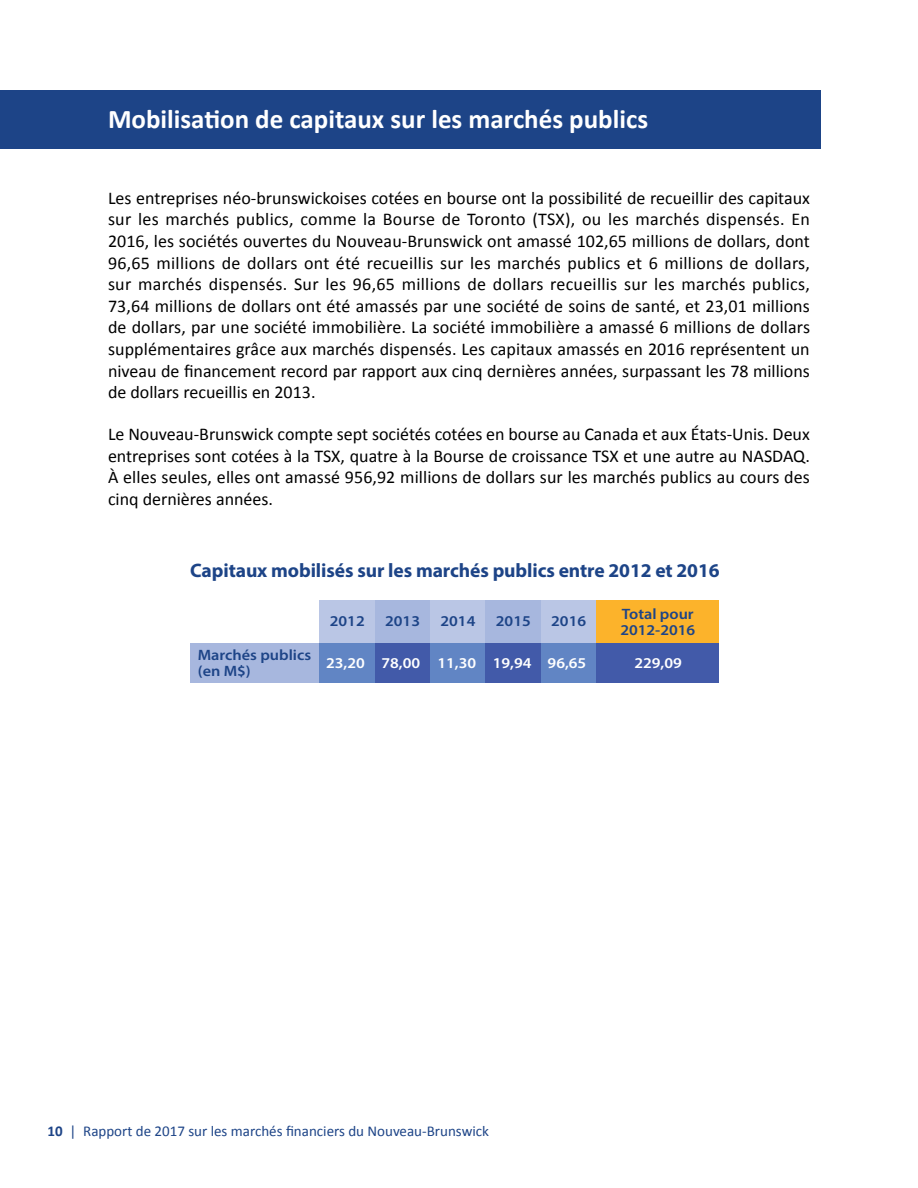
<style>
.page{position:relative;width:918px;height:1188px;background:#fff}
.page>*{position:absolute;margin:0;border:0;box-sizing:border-box;transform-origin:0 0}
.t1{font:700 27px "Calibri";color:#fff}
.t2{font:700 19.5px "Myriad Pro";letter-spacing:-.005em;color:#1d4487}
.t3{font:18px/21.6px "Calibri";color:#000;text-align:justify}
.t4{font:15px "Calibri";color:#1d4487}
.t5{font:600 15px/15.6px "Myriad Pro";color:#1d4487;scale:1.08 1}
.t6{font:600 15px "Myriad Pro";color:#fff;scale:1.08 1}
.s1{font-weight:700}
</style>
<div class="page">
<div style="left:0;top:91px;width:820px;height:58px;background:#1d4487"></div>
<div style="left:190px;top:643px;width:130px;height:40px;background:#a7b7de"></div>
<div style="left:320px;top:600px;width:55px;height:44px;background:#bac6e5"></div>
<div style="left:320px;top:643px;width:55px;height:40px;background:#6185c4"></div>
<div style="left:375px;top:600px;width:55px;height:44px;background:#a7b7de"></div>
<div style="left:375px;top:643px;width:55px;height:40px;background:#425aa9"></div>
<div style="left:430px;top:600px;width:56px;height:44px;background:#bac6e5"></div>
<div style="left:430px;top:643px;width:56px;height:40px;background:#6185c4"></div>
<div style="left:541px;top:600px;width:55px;height:44px;background:#bac6e5"></div>
<div style="left:541px;top:643px;width:55px;height:40px;background:#6185c4"></div>
<div style="left:486px;top:600px;width:55px;height:44px;background:#a7b7de"></div>
<div style="left:486px;top:643px;width:55px;height:40px;background:#425aa9"></div>
<div style="left:596px;top:600px;width:123px;height:44px;background:#fcb32b"></div>
<div style="left:596px;top:643px;width:123px;height:40px;background:#425aa9"></div>
<h1 class="t1" style="left:108px;top:102px;width:542px">Mobilisation de capitaux sur les marchés publics</h1>
<p class="t3" style="left:108px;top:187px;width:704px">Les entreprises néo-brunswickoises cotées en bourse ont la possibilité de recueillir des capitaux sur les marchés publics, comme la Bourse de Toronto (TSX), ou les marchés dispensés. En 2016, les sociétés ouvertes du Nouveau-Brunswick ont amassé 102,65 millions de dollars, dont 96,65 millions de dollars ont été recueillis sur les marchés publics et 6 millions de dollars, sur marchés dispensés. Sur les 96,65 millions de dollars recueillis sur les marchés publics, 73,64 millions de dollars ont été amassés par une société de soins de santé, et 23,01 millions de dollars, par une société immobilière. La société immobilière a amassé 6 millions de dollars supplémentaires grâce aux marchés dispensés. Les capitaux amassés en 2016 représentent un niveau de financement record par rapport aux cinq dernières années, surpassant les 78 millions de dollars recueillis en 2013.</p>
<p class="t3" style="left:108px;top:423px;width:703px">Le Nouveau-Brunswick compte sept sociétés cotées en bourse au Canada et aux États-Unis. Deux entreprises sont cotées à la TSX, quatre à la Bourse de croissance TSX et une autre au NASDAQ.<br>À elles seules, elles ont amassé 956,92 millions de dollars sur les marchés publics au cours des cinq dernières années.</p>
<p class="t2" style="left:190px;top:557px;width:531px">Capitaux mobilisés sur les marchés publics entre 2012 et 2016</p>
<p class="t5" style="left:198px;top:647px;width:107px">Marchés publics (en M$)</p>
<p class="t5" style="left:330px;top:613px;width:34px">2012</p>
<p class="t5" style="left:385px;top:613px;width:34px">2013</p>
<p class="t5" style="left:441px;top:613px;width:34px">2014</p>
<p class="t5" style="left:496px;top:613px;width:34px">2015</p>
<p class="t5" style="left:551px;top:613px;width:34px">2016</p>
<p class="t5" style="left:620px;top:606px;width:71px">Total pour<br>2012-2016</p>
<p class="t6" style="left:326px;top:653px;width:242px">23,20 78,00 11,30 19,94 96,65</p>
<p class="t6" style="left:634px;top:653px;width:45px">229,09</p>
<p class="t4" style="left:48px;top:1122px;width:443px"><span class="s1">10</span> | Rapport de 2017 sur les marchés financiers du Nouveau-Brunswick</p>
</div>
